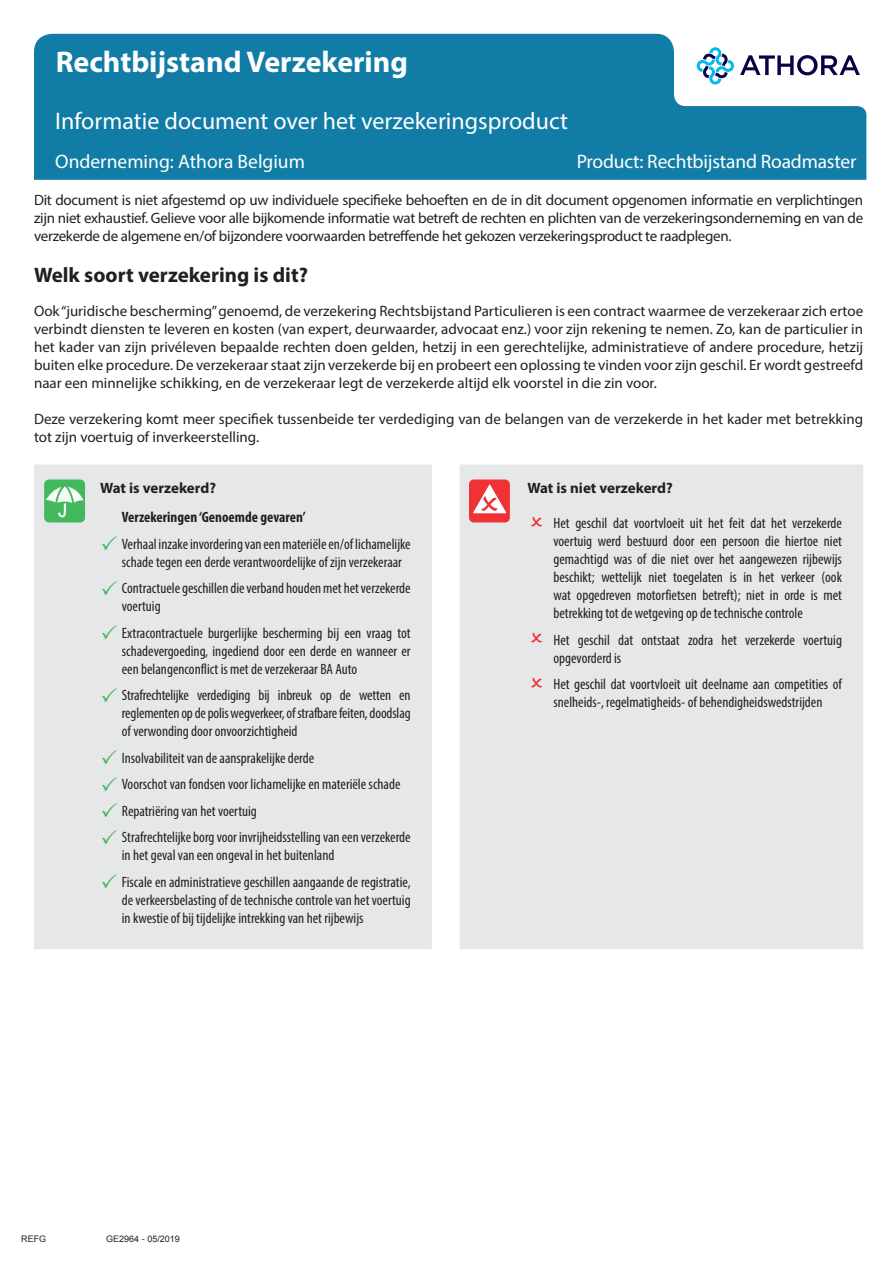
<style>
.page{position:relative;width:893px;height:1263px;background:#fff}
.page>*{position:absolute;margin:0;border:0;box-sizing:border-box;transform-origin:0 0}
.Produit{font:700 30px "Myriad Pro";color:#fff}
.t1{font:24px "Myriad Pro";color:#fff}
.t2{font:700 21px "Myriad Pro";color:#231f20}
.t3{font:19.5px "Myriad Pro";letter-spacing:-.01em;color:#fff}
.t4{font:15px/18px "Myriad Pro";color:#231f20;text-align:justify}
.Assuré{font:condensed 15px/18px "Myriad Pro";color:#231f20}
.Non_Assuré{font:condensed 15px/18px "Myriad Pro";color:#231f20}
.t5{font:700 15px "Myriad Pro";color:#231f20}
.Assuré-2{font:700 condensed 15px "Myriad Pro";color:#231f20}
.ref_doc{font:9px "Arial";color:#231f20}
</style>
<div class="page">
<svg style="left:34px;top:34px;width:832px;height:146px;background:#2185ac"></svg>
<svg style="left:697px;top:47px;width:163px;height:37px"></svg>
<div style="left:34px;top:464px;width:829px;height:485px;background:#e6e7e9"></div>
<div style="left:44px;top:479px;width:41px;height:43px;background:#44b85d;border-radius:5px"></div>
<svg style="left:46px;top:486px;width:38px;height:32px"></svg>
<div style="left:469px;top:479px;width:41px;height:43px;background:#ee3236;border-radius:5px"></div>
<svg style="left:473px;top:484px;width:34px;height:29px"></svg>
<svg style="left:102px;top:535px;width:15px;height:15px"></svg>
<svg style="left:102px;top:580px;width:15px;height:15px"></svg>
<svg style="left:102px;top:624px;width:15px;height:15px"></svg>
<svg style="left:102px;top:687px;width:15px;height:15px"></svg>
<svg style="left:102px;top:750px;width:15px;height:14px"></svg>
<svg style="left:102px;top:776px;width:15px;height:15px"></svg>
<svg style="left:102px;top:803px;width:15px;height:14px"></svg>
<svg style="left:102px;top:829px;width:15px;height:15px"></svg>
<svg style="left:102px;top:874px;width:15px;height:14px"></svg>
<svg style="left:531px;top:516px;width:11px;height:10px"></svg>
<svg style="left:531px;top:632px;width:11px;height:10px"></svg>
<svg style="left:531px;top:677px;width:11px;height:10px"></svg>
<p class="Produit" style="left:56px;top:42px;width:354px">Rechtbijstand Verzekering</p>
<p class="t1" style="left:55px;top:106px;width:514px">Informatie document over het verzekeringsproduct</p>
<p class="t3" style="left:55px;top:149px;width:251px">Onderneming: Athora Belgium</p>
<p class="t3" style="left:577px;top:149px;width:281px">Product: Rechtbijstand Roadmaster</p>
<p class="t4" style="left:34px;top:190px;width:831px">Dit document is niet afgestemd op uw individuele specifieke behoeften en de in dit document opgenomen informatie en verplichtingen zijn niet exhaustief. Gelieve voor alle bijkomende informatie wat betreft de rechten en plichten van de verzekeringsonderneming en van de verzekerde de algemene en/of bijzondere voorwaarden betreffende het gekozen verzekeringsproduct te raadplegen.</p>
<p class="t2" style="left:34px;top:261px;width:276px">Welk soort verzekering is dit?</p>
<p class="t4" style="left:34px;top:302px;width:831px">Ook “juridische bescherming” genoemd, de verzekering Rechtsbijstand Particulieren is een contract waarmee de verzekeraar zich ertoe verbindt diensten te leveren en kosten (van expert, deurwaarder, advocaat enz.) voor zijn rekening te nemen. Zo, kan de particulier in het kader van zijn privéleven bepaalde rechten doen gelden, hetzij in een gerechtelijke, administratieve of andere procedure, hetzij buiten elke procedure. De verzekeraar staat zijn verzekerde bij en probeert een oplossing te vinden voor zijn geschil. Er wordt gestreefd naar een minnelijke schikking, en de verzekeraar legt de verzekerde altijd elk voorstel in die zin voor.</p>
<p class="t4" style="left:34px;top:410px;width:831px">Deze verzekering komt meer specifiek tussenbeide ter verdediging van de belangen van de verzekerde in het kader met betrekking tot zijn voertuig of inverkeerstelling.</p>
<p class="t5" style="left:100px;top:478px;width:118px">Wat is verzekerd?</p>
<p class="t5" style="left:527px;top:478px;width:147px">Wat is niet verzekerd?</p>
<p class="Assuré-2" style="left:122px;top:508px;width:185px">Verzekeringen ‘Genoemde gevaren’</p>
<p class="Assuré" style="left:122px;top:534px;width:290px">Verhaal inzake invordering van een materiële en/of lichamelijke schade tegen een derde verantwoordelijke of zijn verzekeraar</p>
<p class="Assuré" style="left:122px;top:579px;width:290px">Contractuele geschillen die verband houden met het verzekerde voertuig</p>
<p class="Assuré" style="left:122px;top:623px;width:290px;text-align:justify">Extracontractuele burgerlijke bescherming bij een vraag tot schadevergoeding, ingediend door een derde en wanneer er een belangenconflict is met de verzekeraar BA Auto</p>
<p class="Assuré" style="left:122px;top:686px;width:290px;text-align:justify">Strafrechtelijke verdediging bij inbreuk op de wetten en reglementen op de polis wegverkeer, of strafbare feiten, doodslag of verwonding door onvoorzichtigheid</p>
<p class="Assuré" style="left:122px;top:748px;width:194px">Insolvabiliteit van de aansprakelijke derde</p>
<p class="Assuré" style="left:122px;top:775px;width:280px">Voorschot van fondsen voor lichamelijke en materiële schade</p>
<p class="Assuré" style="left:122px;top:801px;width:137px">Repatriëring van het voertuig</p>
<p class="Assuré" style="left:122px;top:828px;width:290px">Strafrechtelijke borg voor invrijheidsstelling van een verzekerde in het geval van een ongeval in het buitenland</p>
<p class="Assuré" style="left:122px;top:872px;width:290px;text-align:justify">Fiscale en administratieve geschillen aangaande de registratie, de verkeersbelasting of de technische controle van het voertuig in kwestie of bij tijdelijke intrekking van het rijbewijs</p>
<p class="Non_Assuré" style="left:553px;top:514px;width:290px;text-align:justify">Het geschil dat voortvloeit uit het feit dat het verzekerde voertuig werd bestuurd door een persoon die hiertoe niet gemachtigd was of die niet over het aangewezen rijbewijs beschikt; wettelijk niet toegelaten is in het verkeer (ook wat opgedreven motorfietsen betreft); niet in orde is met betrekking tot de wetgeving op de technische controle</p>
<p class="Non_Assuré" style="left:553px;top:630px;width:290px">Het geschil dat ontstaat zodra het verzekerde voertuig opgevorderd is</p>
<p class="Non_Assuré" style="left:553px;top:675px;width:290px">Het geschil dat voortvloeit uit deelname aan competities of snelheids-, regelmatigheids- of behendigheidswedstrijden</p>
<p class="ref_doc" style="left:21px;top:1233px;width:27px">REFG</p>
<p class="ref_doc" style="left:106px;top:1233px;width:75px">GE2964 - 05/2019</p>
</div>
